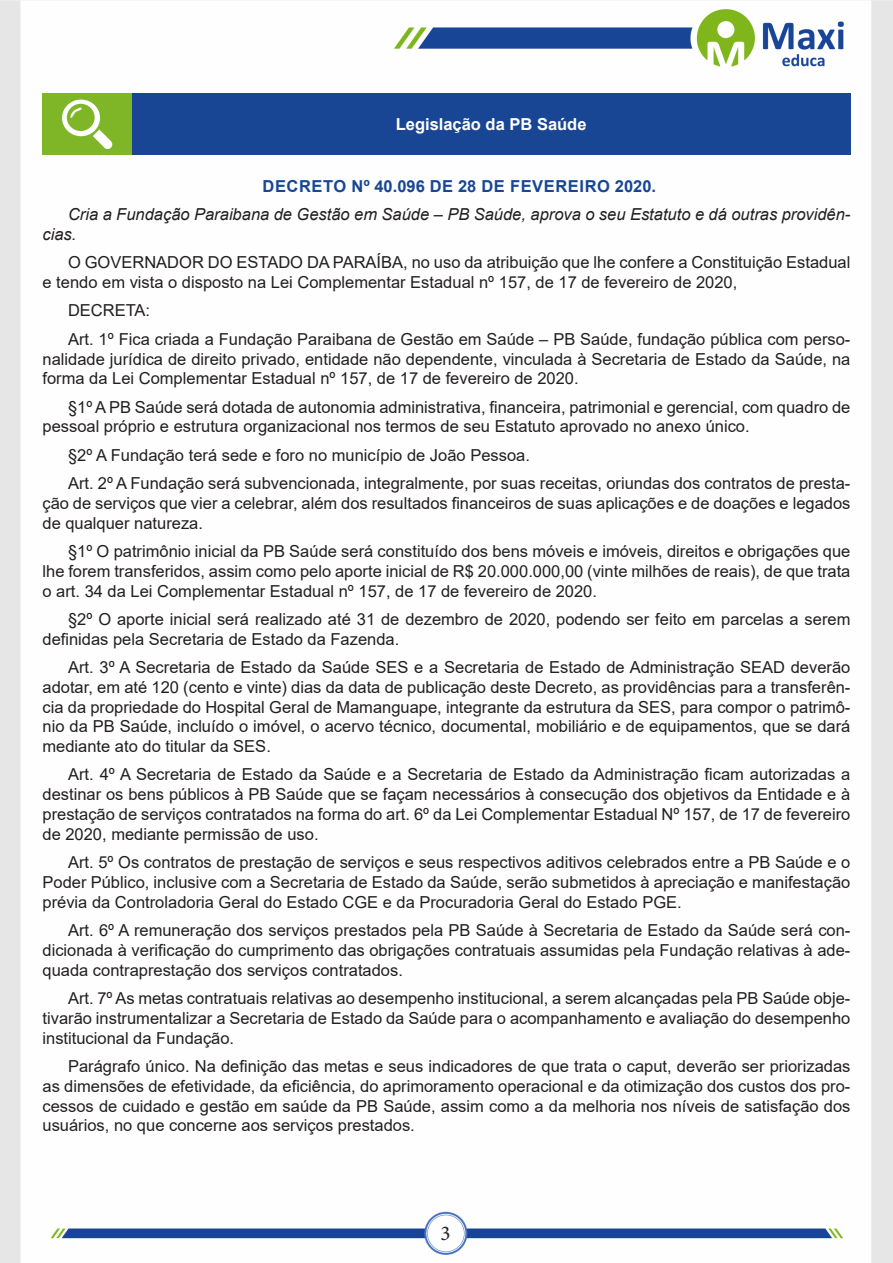
<style>
.page{position:relative;width:893px;height:1263px;background:#fff}
.page>*{position:absolute;margin:0;border:0;box-sizing:border-box;transform-origin:0 0}
.t1{font:21px "Minion Pro";color:#231f20}
.TEXTO_BASE{font:16.5px/19.8px "Arial";color:#231f20;text-align:justify}
.TEXTO_BASE-2{font:italic 16.5px/19.8px "Arial";color:#231f20}
.TITULO_DE_LEI{font:700 16.5px "Arial";letter-spacing:.035em;color:#184695}
.Titulo_de_Caixa{font:700 16.5px "Arial";color:#fff}
</style>
<div class="page">
<img style="left:0;top:0;width:893px;height:1263px">
<div style="left:43px;top:94px;width:89px;height:61px;background:#7fb628"></div>
<div style="left:132px;top:94px;width:718px;height:61px;background:#184695"></div>
<svg style="left:62px;top:100px;width:51px;height:49px"></svg>
<p class="Titulo_de_Caixa" style="left:396px;top:113px;width:192px">Legislação da PB Saúde</p>
<p class="TITULO_DE_LEI" style="left:263px;top:174px;width:395px">DECRETO Nº 40.096 DE 28 DE FEVEREIRO 2020.</p>
<p class="TEXTO_BASE-2" style="left:43px;top:205px;width:809px;text-indent:26px">Cria a Fundação Paraibana de Gestão em Saúde – PB Saúde, aprova o seu Estatuto e dá outras providên&shy;cias.</p>
<p class="TEXTO_BASE" style="left:43px;top:252px;width:809px;text-indent:26px">O GOVERNADOR DO ESTADO DA PARAÍBA, no uso da atribuição que lhe confere a Constituição Estadual e tendo em vista o disposto na Lei Complementar Estadual nº 157, de 17 de fevereiro de 2020,</p>
<p class="TEXTO_BASE" style="left:68px;top:301px;width:84px">DECRETA:</p>
<p class="TEXTO_BASE" style="left:43px;top:329px;width:809px;text-indent:26px">Art. 1º Fica criada a Fundação Paraibana de Gestão em Saúde – PB Saúde, fundação pública com perso&shy;nalidade jurídica de direito privado, entidade não dependente, vinculada à Secretaria de Estado da Saúde, na forma da Lei Complementar Estadual nº 157, de 17 de fevereiro de 2020.</p>
<p class="TEXTO_BASE" style="left:43px;top:397px;width:809px;text-indent:26px">§1º A PB Saúde será dotada de autonomia administrativa, financeira, patrimonial e gerencial, com quadro de pessoal próprio e estrutura organizacional nos termos de seu Estatuto aprovado no anexo único.</p>
<p class="TEXTO_BASE" style="left:68px;top:445px;width:463px">§2º A Fundação terá sede e foro no município de João Pessoa.</p>
<p class="TEXTO_BASE" style="left:43px;top:473px;width:809px;text-indent:26px">Art. 2º A Fundação será subvencionada, integralmente, por suas receitas, oriundas dos contratos de presta&shy;ção de serviços que vier a celebrar, além dos resultados financeiros de suas aplicações e de doações e legados de qualquer natureza.</p>
<p class="TEXTO_BASE" style="left:43px;top:541px;width:809px;text-indent:26px">§1º O patrimônio inicial da PB Saúde será constituído dos bens móveis e imóveis, direitos e obrigações que lhe forem transferidos, assim como pelo aporte inicial de R$ 20.000.000,00 (vinte milhões de reais), de que trata o art. 34 da Lei Complementar Estadual nº 157, de 17 de fevereiro de 2020.</p>
<p class="TEXTO_BASE" style="left:43px;top:609px;width:809px;text-indent:26px">§2º O aporte inicial será realizado até 31 de dezembro de 2020, podendo ser feito em parcelas a serem definidas pela Secretaria de Estado da Fazenda.</p>
<p class="TEXTO_BASE" style="left:43px;top:657px;width:809px;text-indent:26px">Art. 3º A Secretaria de Estado da Saúde SES e a Secretaria de Estado de Administração SEAD deverão adotar, em até 120 (cento e vinte) dias da data de publicação deste Decreto, as providências para a transferên&shy;cia da propriedade do Hospital Geral de Mamanguape, integrante da estrutura da SES, para compor o patrimô&shy;nio da PB Saúde, incluído o imóvel, o acervo técnico, documental, mobiliário e de equipamentos, que se dará mediante ato do titular da SES.</p>
<p class="TEXTO_BASE" style="left:43px;top:765px;width:809px;text-indent:26px">Art. 4º A Secretaria de Estado da Saúde e a Secretaria de Estado da Administração ficam autorizadas a destinar os bens públicos à PB Saúde que se façam necessários à consecução dos objetivos da Entidade e à prestação de serviços contratados na forma do art. 6º da Lei Complementar Estadual Nº 157, de 17 de fevereiro de 2020, mediante permissão de uso.</p>
<p class="TEXTO_BASE" style="left:43px;top:852px;width:809px;text-indent:26px">Art. 5º Os contratos de prestação de serviços e seus respectivos aditivos celebrados entre a PB Saúde e o Poder Público, inclusive com a Secretaria de Estado da Saúde, serão submetidos à apreciação e manifestação prévia da Controladoria Geral do Estado CGE e da Procuradoria Geral do Estado PGE.</p>
<p class="TEXTO_BASE" style="left:43px;top:920px;width:809px;text-indent:26px">Art. 6º A remuneração dos serviços prestados pela PB Saúde à Secretaria de Estado da Saúde será con&shy;dicionada à verificação do cumprimento das obrigações contratuais assumidas pela Fundação relativas à ade&shy;quada contraprestação dos serviços contratados.</p>
<p class="TEXTO_BASE" style="left:43px;top:988px;width:809px;text-indent:26px">Art. 7º As metas contratuais relativas ao desempenho institucional, a serem alcançadas pela PB Saúde obje&shy;tivarão instrumentalizar a Secretaria de Estado da Saúde para o acompanhamento e avaliação do desempenho institucional da Fundação.</p>
<p class="TEXTO_BASE" style="left:43px;top:1056px;width:809px;text-indent:26px">Parágrafo único. Na definição das metas e seus indicadores de que trata o caput, deverão ser priorizadas as dimensões de efetividade, da eficiência, do aprimoramento operacional e da otimização dos custos dos pro&shy;cessos de cuidado e gestão em saúde da PB Saúde, assim como a da melhoria nos níveis de satisfação dos usuários, no que concerne aos serviços prestados.</p>
<p class="t1" style="left:440px;top:1219px;width:12px">3</p>
</div>
